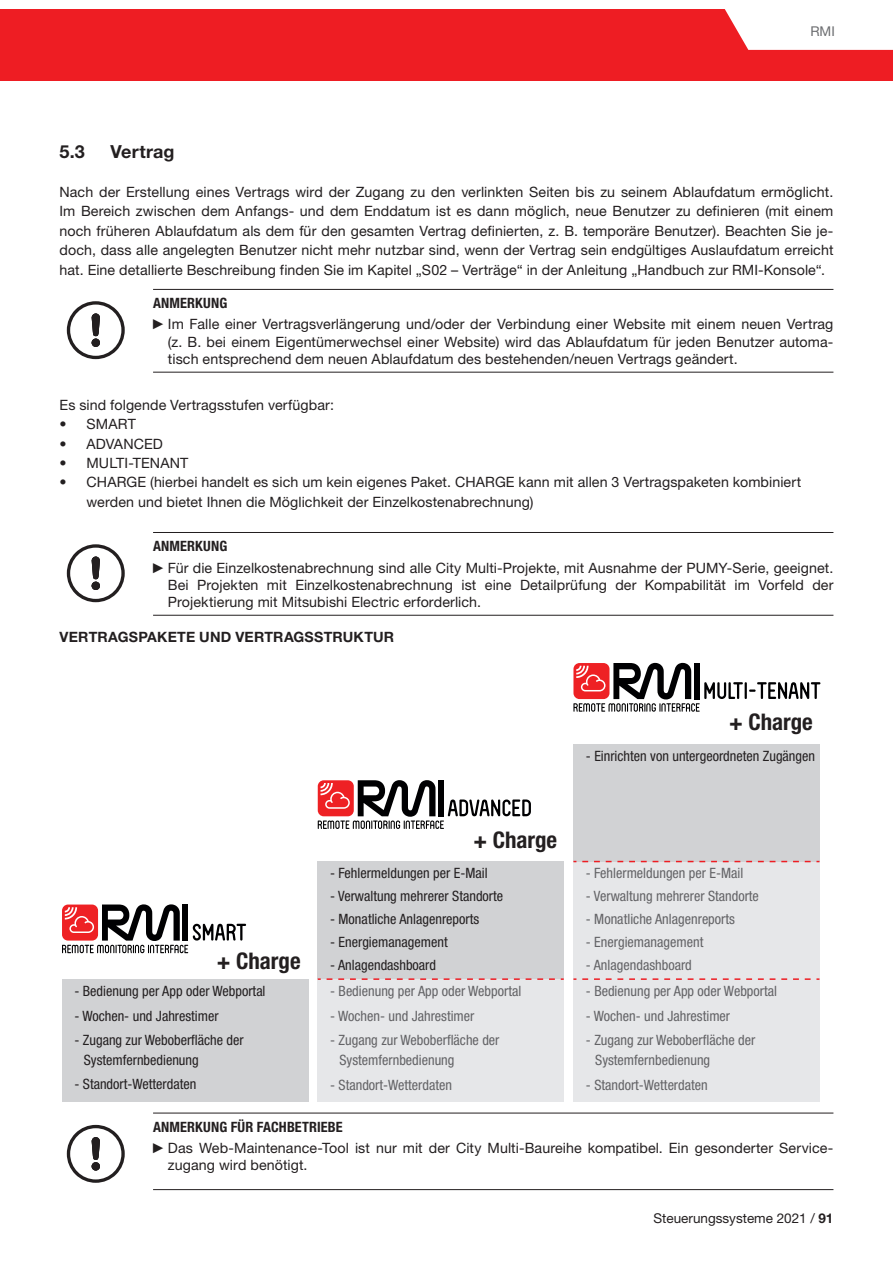
<style>
.page{position:relative;width:893px;height:1263px;background:#fff}
.page>*{position:absolute;margin:0;border:0;box-sizing:border-box;transform-origin:0 0}
.t1{font:700 condensed 22.95px "Helvetica Neue LT Pro";color:#231f20}
.t2{font:700 18px "Helvetica Neue LT Pro";letter-spacing:.01em;color:#231f20}
.t3{font:14.25px/19.4px "Helvetica Neue LT Pro";letter-spacing:.005em;color:#231f20}
.t4{font:condensed 14.25px/19.6px "Helvetica Neue LT Pro";color:#636366}
.t5{font:condensed 14.25px/19.6px "Helvetica Neue LT Pro";color:#231f20}
.t6{font:700 14.25px "Helvetica Neue LT Pro";letter-spacing:.015em;color:#231f20}
.t7{font:13.5px "Helvetica Neue LT Pro";color:#231f20}
.t8{font:13.5px "Helvetica Neue LT Pro";color:#6c6d70}
.s1{font-weight:700;font-stretch:condensed}
.s2{font-family:"Arial Narrow"}
.s3{font-weight:700}
</style>
<div class="page">
<div style="left:0;top:10px;width:893px;height:71px;background:#ee1d23"></div>
<svg style="left:723px;top:9px;width:170px;height:41px;background:#fdecec"></svg>
<hr style="left:153px;top:289px;width:680px;height:1px;background:#231f20">
<hr style="left:153px;top:372px;width:680px;height:1px;background:#231f20">
<svg style="left:67px;top:301px;width:58px;height:58px"></svg>
<hr style="left:153px;top:532px;width:680px;height:1px;background:#231f20">
<hr style="left:153px;top:615px;width:680px;height:1px;background:#231f20">
<svg style="left:67px;top:544px;width:58px;height:58px"></svg>
<svg style="left:573px;top:663px;width:247px;height:49px"></svg>
<svg style="left:62px;top:904px;width:184px;height:49px"></svg>
<svg style="left:318px;top:780px;width:213px;height:49px"></svg>
<div style="left:62px;top:979px;width:246px;height:123px;background:#d1d2d4"></div>
<div style="left:318px;top:861px;width:246px;height:118px;background:#d1d2d4"></div>
<div style="left:318px;top:979px;width:246px;height:123px;background:#e6e7e9"></div>
<svg style="left:327px;top:978px;width:237px;height:2px"></svg>
<div style="left:573px;top:861px;width:246px;height:241px;background:#e6e7e9"></div>
<div style="left:573px;top:744px;width:246px;height:117px;background:#d1d2d4"></div>
<svg style="left:582px;top:861px;width:237px;height:1px"></svg>
<svg style="left:582px;top:978px;width:237px;height:2px"></svg>
<hr style="left:153px;top:1113px;width:680px;height:1px;background:#231f20">
<hr style="left:153px;top:1189px;width:680px;height:1px;background:#231f20">
<svg style="left:67px;top:1125px;width:58px;height:58px"></svg>
<p class="t8" style="left:810px;top:23px;width:26px">RMI</p>
<p class="t2" style="left:60px;top:141px;width:27px">5.3</p>
<p class="t2" style="left:111px;top:141px;width:65px">Vertrag</p>
<p class="t3" style="left:60px;top:182px;width:775px;text-align:justify">Nach der Erstellung eines Vertrags wird der Zugang zu den verlinkten Seiten bis zu seinem Ablaufdatum ermöglicht.<br>Im Bereich zwischen dem Anfangs- und dem Enddatum ist es dann möglich, neue Benutzer zu definieren (mit einem noch früheren Ablaufdatum als dem für den gesamten Vertrag definierten, z. B. temporäre Benutzer). Beachten Sie je&shy;doch, dass alle angelegten Benutzer nicht mehr nutzbar sind, wenn der Vertrag sein endgültiges Auslaufdatum erreicht hat. Eine detallierte Beschreibung finden Sie im Kapitel „S02 – Verträge“ in der Anleitung „Handbuch zur RMI-Konsole“.</p>
<p class="t3" style="left:153px;top:292px;width:682px;line-height:21.3px"><span class="s1">ANMERKUNG<br></span><span class="s2">►</span>Im Falle einer Vertragsverlängerung und/oder der Verbindung einer Website mit einem neuen Vertrag</p>
<p class="t3" style="left:168px;top:333px;width:667px;line-height:17.1px">(z. B. bei einem Eigentümerwechsel einer Website) wird das Ablaufdatum für jeden Benutzer automa&shy;tisch entsprechend dem neuen Ablaufdatum des bestehenden/neuen Vertrags geändert.</p>
<p class="t3" style="left:60px;top:395px;width:276px">Es sind folgende Vertragsstufen verfügbar:</p>
<p class="t3" style="left:60px;top:414px;width:78px">• SMART</p>
<p class="t3" style="left:60px;top:434px;width:105px">• ADVANCED</p>
<p class="t3" style="left:60px;top:453px;width:130px">• MULTI-TENANT</p>
<p class="t3" style="left:87px;top:472px;width:716px;text-indent:-27px">• CHARGE (hierbei handelt es sich um kein eigenes Paket. CHARGE kann mit allen 3 Vertragspaketen kombiniert werden und bietet Ihnen die Möglichkeit der Einzelkostenabrechnung)</p>
<p class="t3" style="left:153px;top:535px;width:682px;line-height:21.3px"><span class="s1">ANMERKUNG<br></span><span class="s2">►</span>Für die Einzelkostenabrechnung sind alle City Multi-Projekte, mit Ausnahme der PUMY-Serie, geeignet.</p>
<p class="t3" style="left:168px;top:576px;width:667px;line-height:17.1px">Bei Projekten mit Einzelkostenabrechnung ist eine Detailprüfung der Kompabilität im Vorfeld der<br>Projektierung mit Mitsubishi Electric erforderlich.</p>
<p class="t6" style="left:60px;top:628px;width:336px">VERTRAGSPAKETE UND VERTRAGSSTRUKTUR</p>
<h1 class="t1" style="left:217px;top:947px;width:85px">+ Charge</h1>
<p class="t5" style="left:74px;top:981px;width:193px">- Bedienung per App oder Webportal</p>
<p class="t5" style="left:74px;top:1006px;width:146px">- Wochen- und Jahrestimer</p>
<p class="t5" style="left:84px;top:1030px;width:161px;text-indent:-9px">- Zugang zur Weboberfläche der<br>Systemfernbedienung</p>
<p class="t5" style="left:74px;top:1074px;width:123px">- Standort-Wetterdaten</p>
<h1 class="t1" style="left:473px;top:826px;width:85px">+ Charge</h1>
<p class="t5" style="left:330px;top:863px;width:159px">- Fehlermeldungen per E-Mail</p>
<p class="t5" style="left:330px;top:886px;width:174px">- Verwaltung mehrerer Standorte</p>
<p class="t5" style="left:330px;top:909px;width:151px">- Monatliche Anlagenreports</p>
<p class="t5" style="left:330px;top:932px;width:119px">- Energiemanagement</p>
<p class="t5" style="left:330px;top:955px;width:107px">- Anlagendashboard</p>
<p class="t4" style="left:330px;top:981px;width:193px">- Bedienung per App oder Webportal</p>
<p class="t4" style="left:330px;top:1006px;width:146px">- Wochen- und Jahrestimer</p>
<p class="t4" style="left:339px;top:1030px;width:161px;text-indent:-9px">- Zugang zur Weboberfläche der<br>Systemfernbedienung</p>
<p class="t4" style="left:330px;top:1074px;width:123px">- Standort-Wetterdaten</p>
<h1 class="t1" style="left:729px;top:708px;width:85px">+ Charge</h1>
<p class="t5" style="left:586px;top:746px;width:231px">- Einrichten von untergeordneten Zugängen</p>
<p class="t4" style="left:586px;top:863px;width:159px">- Fehlermeldungen per E-Mail</p>
<p class="t4" style="left:586px;top:886px;width:174px">- Verwaltung mehrerer Standorte</p>
<p class="t4" style="left:586px;top:909px;width:151px">- Monatliche Anlagenreports</p>
<p class="t4" style="left:586px;top:932px;width:119px">- Energiemanagement</p>
<p class="t4" style="left:586px;top:955px;width:107px">- Anlagendashboard</p>
<p class="t4" style="left:586px;top:981px;width:193px">- Bedienung per App oder Webportal</p>
<p class="t4" style="left:586px;top:1006px;width:146px">- Wochen- und Jahrestimer</p>
<p class="t4" style="left:595px;top:1030px;width:161px;text-indent:-9px">- Zugang zur Weboberfläche der<br>Systemfernbedienung</p>
<p class="t4" style="left:586px;top:1074px;width:123px">- Standort-Wetterdaten</p>
<p class="t3" style="left:153px;top:1116px;width:682px;line-height:21.3px"><span class="s1">ANMERKUNG FÜR FACHBETRIEBE<br></span><span class="s2">►</span>Das Web-Maintenance-Tool ist nur mit der City Multi-Baureihe kompatibel. Ein gesonderter Service-</p>
<p class="t3" style="left:168px;top:1155px;width:141px">zugang wird benötigt.</p>
<p class="t7" style="left:653px;top:1210px;width:181px">Steuerungssysteme 2021 / <span class="s3">91</span></p>
</div>
